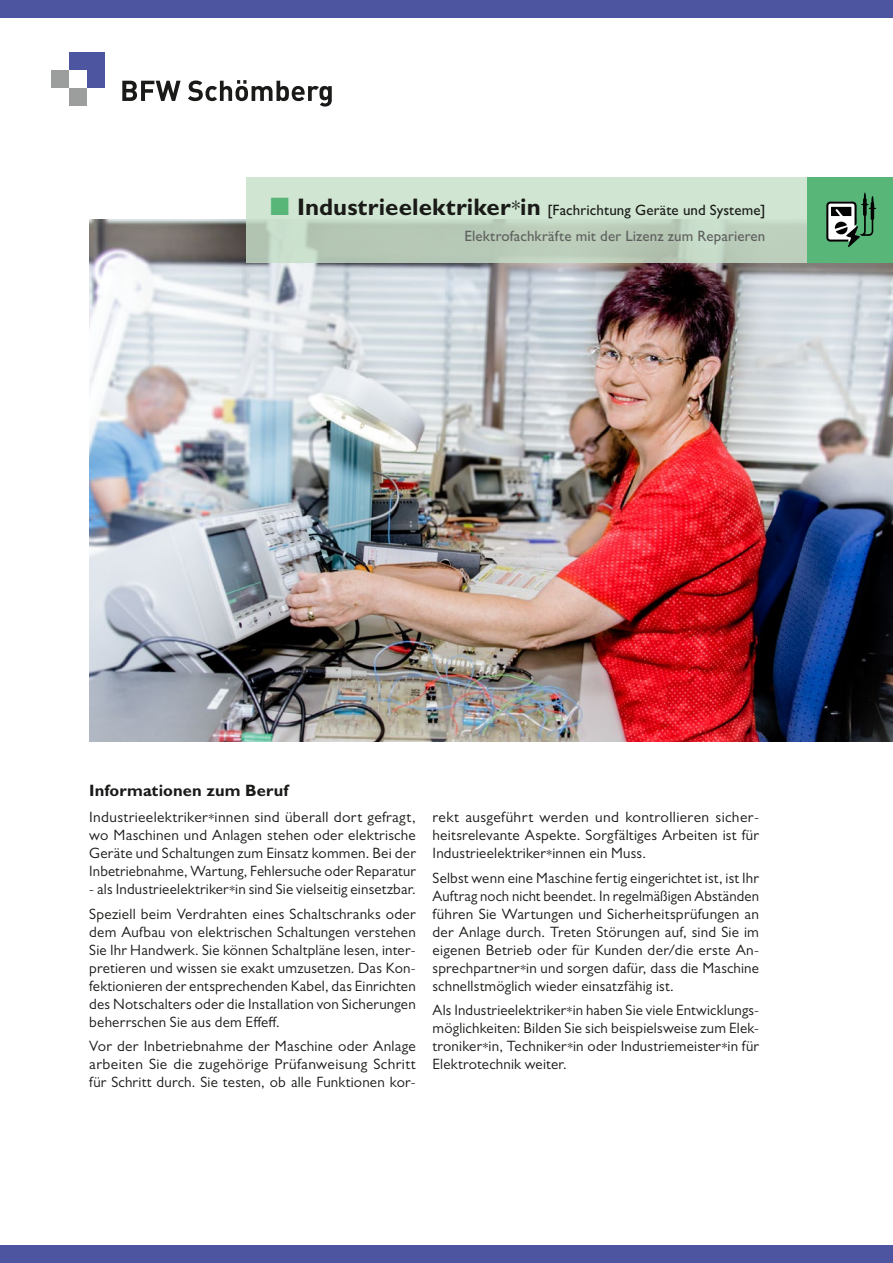
<style>
.page{position:relative;width:893px;height:1263px;background:#fff}
.page>*{position:absolute;margin:0;border:0;box-sizing:border-box;transform-origin:0 0}
.t1{font:700 16.5px "Gill Sans MT Pro";letter-spacing:.005em;color:#1a1a18}
.t2{font:15px/18px "Gill Sans MT Pro";letter-spacing:.015em;color:#1a1a18;text-align:justify}
.t3{font:500 15px/26.5px "Gill Sans MT Pro";letter-spacing:.005em;color:#5f605e;text-align:right}
.s1{font-weight:700;font-size:24px;color:#1a1a18}
.s2{font-weight:400;font-size:24px;color:#1a1a18}
.s3{color:#1a1a18}
</style>
<div class="page">
<div style="left:87px;top:52px;width:18px;height:36px;background:#4d55a1"></div>
<div style="left:69px;top:52px;width:36px;height:18px;background:#4d55a1"></div>
<div style="left:51px;top:70px;width:18px;height:18px;background:#9c9d9d"></div>
<div style="left:69px;top:88px;width:18px;height:18px;background:#9c9d9d"></div>
<svg style="left:122px;top:81px;width:59px;height:20px"></svg>
<svg style="left:188px;top:80px;width:144px;height:27px"></svg>
<div style="left:0;top:0;width:893px;height:17px;background:#4d55a1"></div>
<div style="left:0;top:1246px;width:893px;height:17px;background:#4d55a1"></div>
<img style="left:89px;top:220px;width:804px;height:522px">
<svg style="left:247px;top:177px;width:561px;height:85px;background:#c5d9c6"></svg>
<div style="left:808px;top:177px;width:85px;height:85px;background:#58b678"></div>
<svg style="left:826px;top:192px;width:50px;height:55px"></svg>
<svg style="left:271px;top:197px;width:17px;height:18px"></svg>
<p class="t3" style="left:297px;top:196px;width:470px"><span class="s1">Industrieelektriker</span><span class="s2">*</span><span class="s1">in</span> <span class="s3">[Fachrichtung Geräte und Systeme]<br></span>Elektrofachkräfte mit der Lizenz zum Reparieren</p>
<p class="t1" style="left:89px;top:780px;width:201px">Informationen zum Beruf</p>
<p class="t2" style="left:89px;top:808px;width:328px">Industrieelektriker*innen sind überall dort gefragt, wo Maschinen und Anlagen stehen oder elektrische Geräte und Schaltungen zum Einsatz kommen. Bei der Inbetriebnahme, Wartung, Fehlersuche oder Reparatur</p>
<p class="t2" style="left:89px;top:877px;width:328px;line-height:24.5px">- als Industrieelektriker*in sind Sie vielseitig einsetzbar.<br>Speziell beim Verdrahten eines Schaltschranks oder</p>
<p class="t2" style="left:89px;top:922px;width:328px">dem Aufbau von elektrischen Schaltungen verstehen Sie Ihr Handwerk. Sie können Schaltpläne lesen, inter&shy;pretieren und wissen sie exakt umzusetzen. Das Kon&shy;fektionieren der entsprechenden Kabel, das Einrichten des Notschalters oder die Installation von Sicherungen beherrschen Sie aus dem Effeff.</p>
<p class="t2" style="left:89px;top:1037px;width:328px">Vor der Inbetriebnahme der Maschine oder Anlage arbeiten Sie die zugehörige Prüfanweisung Schritt für Schritt durch. Sie testen, ob alle Funktionen kor-</p>
<p class="t2" style="left:433px;top:808px;width:328px">rekt ausgeführt werden und kontrollieren sicher&shy;heitsrelevante Aspekte. Sorgfältiges Arbeiten ist für Industrieelektriker*innen ein Muss.</p>
<p class="t2" style="left:433px;top:868px;width:328px">Selbst wenn eine Maschine fertig eingerichtet ist, ist Ihr Auftrag noch nicht beendet. In regelmäßigen Abständen führen Sie Wartungen und Sicherheitsprüfungen an der Anlage durch. Treten Störungen auf, sind Sie im eigenen Betrieb oder für Kunden der/die erste An&shy;sprechpartner*in und sorgen dafür, dass die Maschine schnellstmöglich wieder einsatzfähig ist.</p>
<p class="t2" style="left:433px;top:1001px;width:328px">Als Industrieelektriker*in haben Sie viele Entwicklungs&shy;möglichkeiten: Bilden Sie sich beispielsweise zum Elek&shy;troniker*in, Techniker*in oder Industriemeister*in für Elektrotechnik weiter.</p>
</div>
